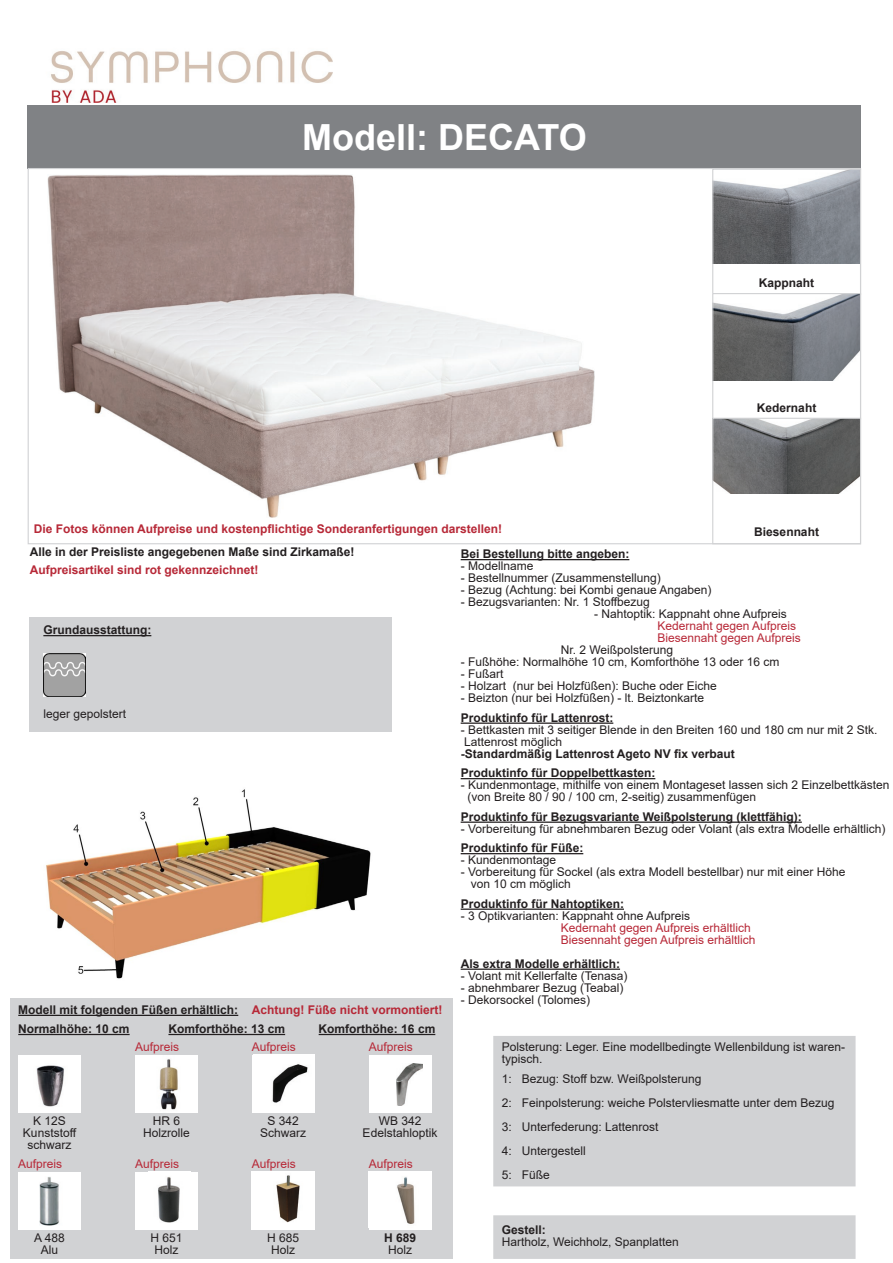
<style>
.page{position:relative;width:893px;height:1263px;background:#fff}
.page>*{position:absolute;margin:0;border:0;box-sizing:border-box;transform-origin:0 0}
.t1{font:700 36px "Arial";color:#fff}
.t2{font:12px/12px "Arial";color:#231f20;text-align:center}
.t3{font:700 12px/19.5px "Arial";color:#231f20}
.t4{font:12px/12px "Arial";color:#b72837}
.t5{font:700 12px "Arial";color:#b72837}
</style>
<div class="page">
<img style="left:51px;top:51px;width:282px;height:51px">
<div style="left:28px;top:105px;width:833px;height:64px;background:#808285"></div>
<hr style="left:461px;top:559px;width:168px;height:1px;background:#231f20">
<hr style="left:461px;top:722px;width:152px;height:2px;background:#231f20">
<hr style="left:461px;top:778px;width:194px;height:1px;background:#231f20">
<hr style="left:461px;top:821px;width:341px;height:2px;background:#231f20">
<hr style="left:461px;top:853px;width:122px;height:1px;background:#231f20">
<hr style="left:461px;top:908px;width:163px;height:2px;background:#231f20">
<hr style="left:461px;top:968px;width:159px;height:2px;background:#231f20">
<div style="left:493px;top:1215px;width:362px;height:44px;background:#d1d2d4;border:2px solid #d1d2d4"></div>
<img style="left:46px;top:789px;width:325px;height:190px">
<div style="left:493px;top:1036px;width:362px;height:150px;background:#d1d2d4"></div>
<div style="left:30px;top:617px;width:362px;height:115px;background:#d1d2d4"></div>
<hr style="left:43px;top:635px;width:108px;height:1px;background:#231f20">
<img style="left:43px;top:654px;width:42px;height:42px">
<img style="left:48px;top:175px;width:547px;height:343px">
<img style="left:714px;top:171px;width:145px;height:93px">
<div style="left:712px;top:169px;width:149px;height:126px;border:1px solid #d1d2d4"></div>
<img style="left:714px;top:295px;width:145px;height:85px">
<div style="left:712px;top:293px;width:149px;height:127px;border:1px solid #d1d2d4"></div>
<img style="left:714px;top:420px;width:145px;height:74px">
<div style="left:712px;top:418px;width:149px;height:126px;border:1px solid #d1d2d4"></div>
<div style="left:10px;top:999px;width:442px;height:260px;background:#d1d2d4"></div>
<hr style="left:18px;top:1015px;width:220px;height:1px;background:#231f20">
<div style="left:18px;top:1055px;width:63px;height:57px;background:#fff"></div>
<img style="left:36px;top:1065px;width:28px;height:42px">
<hr style="left:18px;top:1034px;width:112px;height:1px;background:#231f20">
<hr style="left:168px;top:1034px;width:117px;height:1px;background:#231f20">
<hr style="left:319px;top:1034px;width:116px;height:1px;background:#231f20">
<div style="left:18px;top:1171px;width:63px;height:58px;background:#fff"></div>
<img style="left:40px;top:1177px;width:20px;height:49px">
<img style="left:253px;top:1055px;width:61px;height:57px">
<div style="left:369px;top:1055px;width:62px;height:57px;background:#fff"></div>
<img style="left:397px;top:1064px;width:26px;height:41px">
<div style="left:135px;top:1171px;width:63px;height:58px;background:#fff"></div>
<img style="left:158px;top:1177px;width:22px;height:46px">
<img style="left:252px;top:1171px;width:62px;height:58px">
<div style="left:369px;top:1171px;width:62px;height:58px;background:#fff"></div>
<img style="left:397px;top:1177px;width:18px;height:47px">
<div style="left:135px;top:1055px;width:63px;height:57px;background:#fff"></div>
<img style="left:159px;top:1059px;width:19px;height:51px">
<h1 class="t1" style="left:302px;top:112px;width:286px">Modell: DECATO</h1>
<p class="t5" style="left:34px;top:520px;width:470px">Die Fotos können Aufpreise und kostenpflichtige Sonderanfertigungen darstellen!</p>
<p class="t3" style="left:759px;top:273px;width:57px">Kappnaht</p>
<p class="t3" style="left:757px;top:398px;width:61px">Kedernaht</p>
<p class="t3" style="left:754px;top:522px;width:66px">Biesennaht</p>
<p class="t3" style="left:30px;top:542px;width:326px">Alle in der Preisliste angegebenen Maße sind Zirkamaße!</p>
<p class="t5" style="left:30px;top:562px;width:230px">Aufpreisartikel sind rot gekennzeichnet!</p>
<p class="t3" style="left:43px;top:620px;width:110px">Grundausstattung:</p>
<p class="t2" style="left:43px;top:707px;width:84px">leger gepolstert</p>
<p class="t3" style="left:18px;top:1000px;width:222px">Modell mit folgenden Füßen erhältlich:</p>
<p class="t5" style="left:252px;top:1001px;width:192px">Achtung! Füße nicht vormontiert!</p>
<p class="t3" style="left:18px;top:1019px;width:113px">Normalhöhe: 10 cm</p>
<p class="t3" style="left:168px;top:1019px;width:118px">Komforthöhe: 13 cm</p>
<p class="t3" style="left:319px;top:1019px;width:118px">Komforthöhe: 16 cm</p>
<p class="t4" style="left:135px;top:1040px;width:46px">Aufpreis</p>
<p class="t4" style="left:252px;top:1040px;width:46px">Aufpreis</p>
<p class="t4" style="left:369px;top:1040px;width:46px">Aufpreis</p>
<p class="t2" style="left:23px;top:1114px;width:55px">K 12S<br>Kunststoff schwarz</p>
<p class="t2" style="left:143px;top:1114px;width:48px">HR 6<br>Holzrolle</p>
<p class="t2" style="left:260px;top:1114px;width:48px">S 342<br>Schwarz</p>
<p class="t2" style="left:363px;top:1114px;width:76px">WB 342<br>Edelstahloptik</p>
<p class="t4" style="left:18px;top:1157px;width:46px">Aufpreis</p>
<p class="t4" style="left:135px;top:1157px;width:46px">Aufpreis</p>
<p class="t4" style="left:252px;top:1157px;width:46px">Aufpreis</p>
<p class="t4" style="left:369px;top:1157px;width:46px">Aufpreis</p>
<p class="t2" style="left:34px;top:1231px;width:32px">A 488<br>Alu</p>
<p class="t2" style="left:150px;top:1231px;width:34px">H 651<br>Holz</p>
<p class="t2" style="left:267px;top:1231px;width:34px">H 685<br>Holz</p>
<p class="t3" style="left:384px;top:1228px;width:34px">H 689</p>
<p class="t2" style="left:388px;top:1243px;width:25px">Holz</p>
<p class="t3" style="left:461px;top:544px;width:170px">Bei Bestellung bitte angeben:</p>
<p class="t2" style="left:461px;top:560px;width:74px">- Modellname</p>
<p class="t2" style="left:461px;top:572px;width:202px">- Bestellnummer (Zusammenstellung)</p>
<p class="t2" style="left:461px;top:584px;width:252px">- Bezug (Achtung: bei Kombi genaue Angaben)</p>
<p class="t2" style="left:461px;top:596px;width:191px">- Bezugsvarianten: Nr. 1 Stoffbezug</p>
<p class="t2" style="left:594px;top:608px;width:194px">- Nahtoptik: Kappnaht ohne Aufpreis</p>
<p class="t4" style="left:657px;top:620px;width:145px">Kedernaht gegen Aufpreis<br>Biesennaht gegen Aufpreis</p>
<p class="t2" style="left:561px;top:644px;width:114px">Nr. 2 Weißpolsterung</p>
<p class="t2" style="left:461px;top:656px;width:320px">- Fußhöhe: Normalhöhe 10 cm, Komforthöhe 13 oder 16 cm</p>
<p class="t2" style="left:461px;top:668px;width:44px">- Fußart</p>
<p class="t2" style="left:461px;top:680px;width:258px">- Holzart (nur bei Holzfüßen): Buche oder Eiche</p>
<p class="t2" style="left:461px;top:692px;width:245px">- Beizton (nur bei Holzfüßen) - lt. Beiztonkarte</p>
<p class="t3" style="left:461px;top:708px;width:154px">Produktinfo für Lattenrost:</p>
<p class="t2" style="left:461px;top:724px;width:418px;text-align:left">- Bettkasten mit 3 seitiger Blende in den Breiten 160 und 180 cm nur mit 2 Stk.<br>Lattenrost möglich</p>
<p class="t3" style="left:461px;top:744px;width:276px">-Standardmäßig Lattenrost Ageto NV fix verbaut<br>Produktinfo für Doppelbettkasten:</p>
<p class="t2" style="left:467px;top:779px;width:424px;text-align:left;text-indent:-7px">- Kundenmontage, mithilfe von einem Montageset lassen sich 2 Einzelbettkästen (von Breite 80 / 90 / 100 cm, 2-seitig) zusammenfügen</p>
<p class="t3" style="left:461px;top:807px;width:343px">Produktinfo für Bezugsvariante Weißpolsterung (klettfähig):</p>
<p class="t2" style="left:461px;top:823px;width:426px">- Vorbereitung für abnehmbaren Bezug oder Volant (als extra Modelle erhältlich)</p>
<p class="t3" style="left:461px;top:838px;width:124px">Produktinfo für Füße:</p>
<p class="t2" style="left:461px;top:854px;width:97px">- Kundenmontage</p>
<p class="t2" style="left:471px;top:866px;width:376px;text-align:left;text-indent:-10px">- Vorbereitung für Sockel (als extra Modell bestellbar) nur mit einer Höhe von 10 cm möglich</p>
<p class="t3" style="left:461px;top:894px;width:165px">Produktinfo für Nahtoptiken:</p>
<p class="t2" style="left:461px;top:910px;width:231px">- 3 Optikvarianten: Kappnaht ohne Aufpreis</p>
<p class="t4" style="left:561px;top:922px;width:196px">Kedernaht gegen Aufpreis erhältlich<br>Biesennaht gegen Aufpreis erhältlich</p>
<p class="t3" style="left:461px;top:954px;width:161px">Als extra Modelle erhältlich:</p>
<p class="t2" style="left:461px;top:970px;width:168px">- Volant mit Kellerfalte (Tenasa)</p>
<p class="t2" style="left:461px;top:982px;width:164px">- abnehmbarer Bezug (Teabal)</p>
<p class="t2" style="left:461px;top:994px;width:131px">- Dekorsockel (Tolomes)</p>
<p class="t2" style="left:502px;top:1041px;width:345px;text-align:left">Polsterung: Leger. Eine modellbedingte Wellenbildung ist waren&shy;typisch.</p>
<p class="t2" style="left:502px;top:1066px;width:334px;line-height:24px;text-align:left">1: Bezug: Stoff bzw. Weißpolsterung<br>2: Feinpolsterung: weiche Polstervliesmatte unter dem Bezug<br>3: Unterfederung: Lattenrost<br>4: Untergestell<br>5: Füße</p>
<p class="t3" style="left:502px;top:1220px;width:46px">Gestell:</p>
<p class="t2" style="left:502px;top:1236px;width:179px">Hartholz, Weichholz, Spanplatten</p>
</div>
